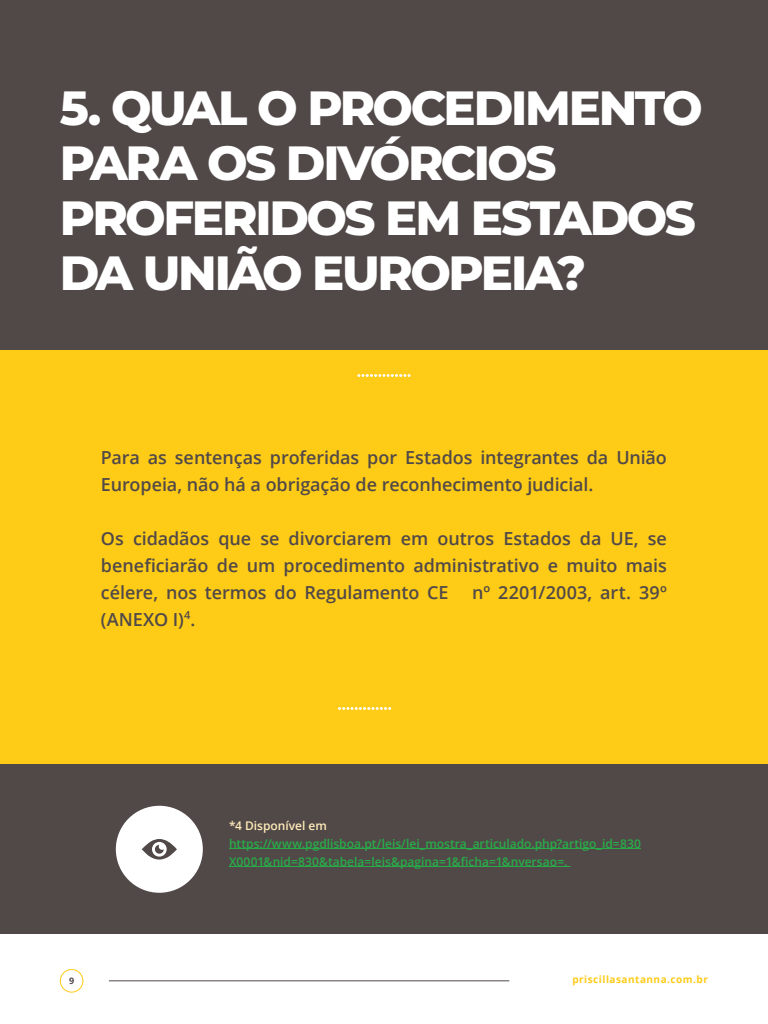
<style>
.page{position:relative;width:768px;height:1024px;background:#fff}
.page>*{position:absolute;margin:0;border:0;box-sizing:border-box;transform-origin:0 0}
.t1{font:800 48px/55px "Montserrat";letter-spacing:-.05em;color:#fff}
.t2{font:600 18px/27px "Open Sans";letter-spacing:-.005em;color:#514948}
.t3{font:600 12px/18px "Open Sans";color:#28ac49}
.t4{font:600 12px "Open Sans";color:#ffebb8}
.t5{font:700 10px "Open Sans";letter-spacing:.05em;color:#fecb16}
.t6{font:700 9px "Open Sans";color:#514948}
</style>
<div class="page">
<div style="left:0;top:0;width:768px;height:934px;background:#514948"></div>
<div style="left:0;top:350px;width:768px;height:414px;background:#fecb16"></div>
<div style="left:116px;top:806px;width:87px;height:87px;background:#fff;border-radius:50%"></div>
<svg style="left:142px;top:839px;width:35px;height:21px"></svg>
<svg style="left:359px;top:374px;width:51px;height:3px"></svg>
<svg style="left:340px;top:707px;width:51px;height:3px"></svg>
<hr style="left:229px;top:848px;width:412px;height:1px;background:#28ac49">
<hr style="left:229px;top:866px;width:341px;height:1px;background:#28ac49">
<hr style="left:109px;top:981px;width:400px;height:1px;background:#514948">
<div style="left:60px;top:969px;width:23px;height:24px;border:1px solid #fecb16;border-radius:50%"></div>
<h1 class="t1" style="left:60px;top:78px;width:644px">5. QUAL O PROCEDIMENTO<br>PARA OS DIVÓRCIOS<br>PROFERIDOS EM ESTADOS<br>DA UNIÃO EUROPEIA?</h1>
<p class="t2" style="left:101px;top:443px;width:568px">Para as sentenças proferidas por Estados integrantes da União<br>Europeia, não há a obrigação de reconhecimento judicial.</p>
<p class="t2" style="left:101px;top:524px;width:568px;text-align:justify">Os cidadãos que se divorciarem em outros Estados da UE, se beneficiarão de um procedimento administrativo e muito mais célere, nos termos do Regulamento CE</p>
<p class="t2" style="left:472px;top:578px;width:196px">nº 2201/2003, art. 39º</p>
<p class="t2" style="left:101px;top:605px;width:96px">(ANEXO I)<sup>4</sup>.</p>
<p class="t4" style="left:229px;top:817px;width:100px">*4 Disponível em</p>
<p class="t3" style="left:229px;top:834px;width:413px">https://www.pgdlisboa.pt/leis/lei_mostra_articulado.php?artigo_id=830<br>X0001&amp;nid=830&amp;tabela=leis&amp;pagina=1&amp;ficha=1&amp;nversao=.</p>
<p class="t6" style="left:69px;top:974px;width:7px">9</p>
<p class="t5" style="left:572px;top:972px;width:137px">priscillasantanna.com.br</p>
</div>
